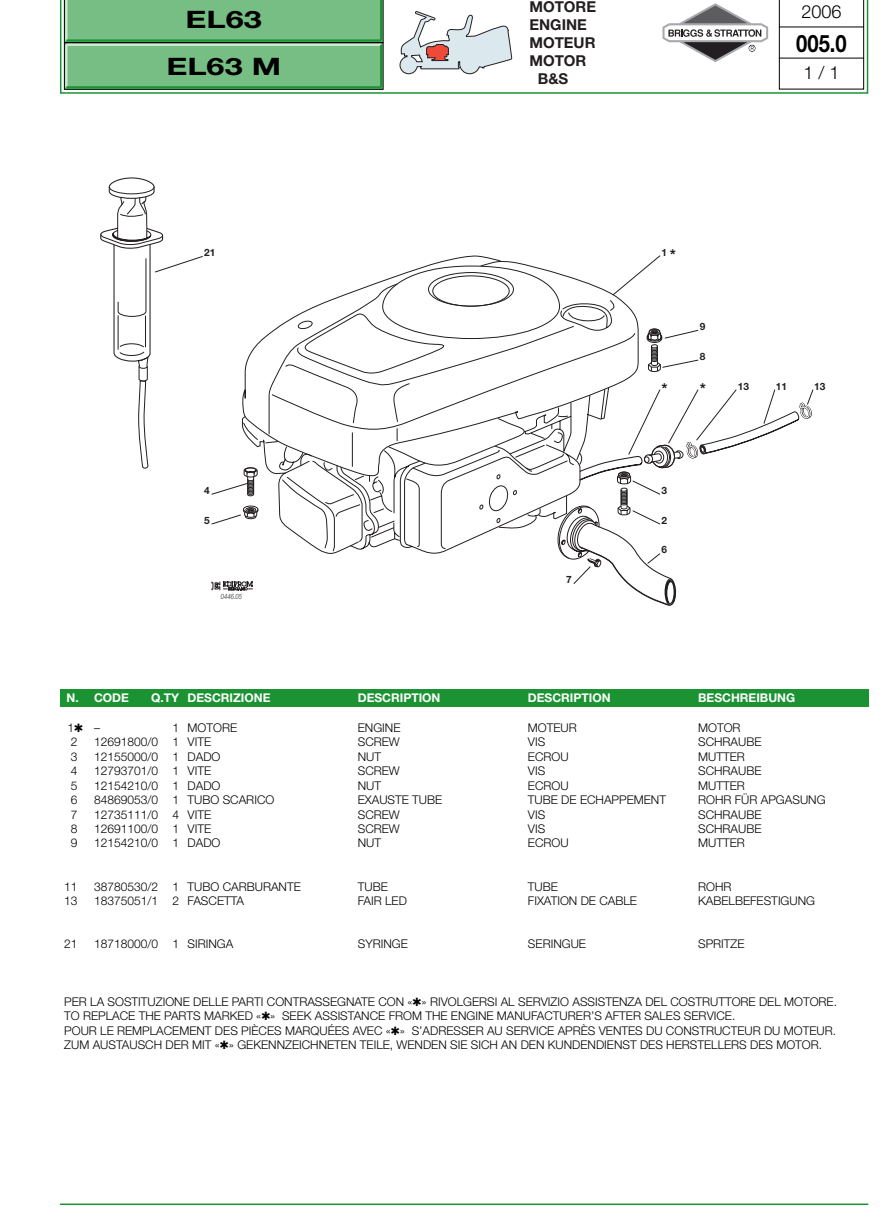
<style>
.page{position:relative;width:893px;height:1230px;background:#fff}
.page>*{position:absolute;margin:0;border:0;box-sizing:border-box;transform-origin:0 0}
.t1{font:700 24px/46.8px "Helvetica Neue";color:#000;text-align:center;scale:1.35 1}
.t2{font:700 24px "Helvetica Neue";color:#000;scale:.84 1}
.t3{font:300 18px "Helvetica Neue";color:#000}
.t4{font:700 15.15px "Helvetica Neue";color:#231f20}
.t5{font:700 15px "Helvetica Neue";color:#231f20}
.t6{font:300 12px/14.4px "Helvetica Neue";color:#000}
.t7{font:700 12px "Helvetica Neue";color:#fff}
.t8{font:700 10.05px "Helvetica Neue";color:#231f20}
.t9{font:italic 300 7.35px "Helvetica Neue";color:#231f20;scale:.8 1}
.s1{font-size:15.15px}
</style>
<div class="page">
<svg style="left:60px;top:0;width:808px;height:94px"></svg>
<svg style="left:399px;top:11px;width:113px;height:63px"></svg>
<hr style="left:60px;top:1203px;width:808px;height:1px;background:#1b9332">
<div style="left:60px;top:689px;width:808px;height:17px;background:#1b9332"></div>
<svg style="left:100px;top:177px;width:103px;height:292px"></svg>
<svg style="left:211px;top:255px;width:602px;height:351px"></svg>
<svg style="left:779px;top:0;width:85px;height:89px"></svg>
<hr style="left:779px;top:27px;width:85px;height:1px;background:#000">
<hr style="left:779px;top:58px;width:85px;height:1px;background:#000">
<div style="left:64px;top:0;width:319px;height:43px;background:#76be84"></div>
<hr style="left:66px;top:0;width:315px;height:1px;background:#d1ead6">
<hr style="left:65px;top:0;width:2px;height:41px;background:#d1ead6">
<hr style="left:380px;top:0;width:2px;height:41px;background:#1b9332">
<hr style="left:66px;top:39px;width:315px;height:3px;background:#1b9332">
<div style="left:64px;top:43px;width:319px;height:46px;background:#76be84"></div>
<hr style="left:66px;top:44px;width:315px;height:2px;background:#d1ead6">
<hr style="left:65px;top:45px;width:2px;height:42px;background:#d1ead6">
<hr style="left:380px;top:45px;width:2px;height:42px;background:#1b9332">
<hr style="left:66px;top:86px;width:315px;height:2px;background:#1b9332">
<svg style="left:662px;top:3px;width:106px;height:59px"></svg>
<h1 class="t1" style="left:166px;top:-2px;width:86px">EL63<br>EL63 M</h1>
<p class="t5" style="left:529px;top:1px;width:68px">MOTORE</p>
<p class="t5" style="left:529px;top:19px;width:59px">ENGINE</p>
<p class="t5" style="left:529px;top:37px;width:68px">MOTEUR</p>
<p class="t5" style="left:529px;top:55px;width:58px">MOTOR</p>
<p class="t5" style="left:537px;top:73px;width:32px">B&amp;S</p>
<h2 class="t3" style="left:801px;top:5px;width:42px">2006</h2>
<h1 class="t2" style="left:796px;top:34px;width:62px">005.0</h1>
<h2 class="t3" style="left:803px;top:66px;width:38px">1 / 1</h2>
<p class="t8" style="left:204px;top:249px;width:13px">21</p>
<p class="t8" style="left:661px;top:249px;width:16px">1 <span class="s1">*</span></p>
<p class="t8" style="left:699px;top:323px;width:7px">9</p>
<p class="t8" style="left:699px;top:352px;width:7px">8</p>
<p class="t4" style="left:661px;top:383px;width:8px">*</p>
<p class="t8" style="left:699px;top:382px;width:51px"><span class="s1">*</span> 13</p>
<p class="t8" style="left:776px;top:382px;width:13px">11</p>
<p class="t8" style="left:814px;top:382px;width:13px">13</p>
<p class="t8" style="left:204px;top:486px;width:7px">4</p>
<p class="t8" style="left:204px;top:516px;width:7px">5</p>
<p class="t8" style="left:661px;top:486px;width:7px">3</p>
<p class="t8" style="left:661px;top:516px;width:7px">2</p>
<p class="t8" style="left:661px;top:546px;width:7px">6</p>
<p class="t8" style="left:566px;top:576px;width:7px">7</p>
<p class="t9" style="left:221px;top:593px;width:28px">0446.05</p>
<p class="t7" style="left:67px;top:693px;width:64px">N. CODE</p>
<p class="t7" style="left:151px;top:693px;width:121px">Q.TY DESCRIZIONE</p>
<p class="t7" style="left:358px;top:693px;width:84px">DESCRIPTION</p>
<p class="t7" style="left:528px;top:693px;width:84px">DESCRIPTION</p>
<p class="t7" style="left:698px;top:693px;width:99px">BESCHREIBUNG</p>
<p class="t6" style="left:68px;top:721px;width:34px">1✱ –</p>
<p class="t6" style="left:172px;top:721px;width:66px">1 MOTORE</p>
<p class="t6" style="left:358px;top:721px;width:44px">ENGINE</p>
<p class="t6" style="left:528px;top:721px;width:50px">MOTEUR</p>
<p class="t6" style="left:698px;top:721px;width:44px">MOTOR</p>
<p class="t6" style="left:71px;top:736px;width:8px">2</p>
<p class="t6" style="left:94px;top:736px;width:119px">12691800/0 1 VITE</p>
<p class="t6" style="left:358px;top:736px;width:44px">SCREW</p>
<p class="t6" style="left:528px;top:736px;width:19px">VIS</p>
<p class="t6" style="left:698px;top:736px;width:65px">SCHRAUBE</p>
<p class="t6" style="left:71px;top:750px;width:8px">3</p>
<p class="t6" style="left:94px;top:750px;width:128px">12155000/0 1 DADO</p>
<p class="t6" style="left:358px;top:750px;width:25px">NUT</p>
<p class="t6" style="left:528px;top:750px;width:42px">ECROU</p>
<p class="t6" style="left:698px;top:750px;width:48px">MUTTER</p>
<p class="t6" style="left:71px;top:764px;width:8px">4</p>
<p class="t6" style="left:94px;top:764px;width:119px">12793701/0 1 VITE</p>
<p class="t6" style="left:358px;top:764px;width:44px">SCREW</p>
<p class="t6" style="left:528px;top:764px;width:19px">VIS</p>
<p class="t6" style="left:698px;top:764px;width:65px">SCHRAUBE</p>
<p class="t6" style="left:71px;top:779px;width:8px">5</p>
<p class="t6" style="left:94px;top:779px;width:128px">12154210/0 1 DADO</p>
<p class="t6" style="left:358px;top:779px;width:25px">NUT</p>
<p class="t6" style="left:528px;top:779px;width:42px">ECROU</p>
<p class="t6" style="left:698px;top:779px;width:48px">MUTTER</p>
<p class="t6" style="left:71px;top:793px;width:8px">6</p>
<p class="t6" style="left:94px;top:793px;width:182px">84869053/0 1 TUBO SCARICO</p>
<p class="t6" style="left:358px;top:793px;width:86px">EXAUSTE TUBE</p>
<p class="t6" style="left:528px;top:793px;width:140px">TUBE DE ECHAPPEMENT</p>
<p class="t6" style="left:698px;top:793px;width:129px">ROHR FÜR APGASUNG</p>
<p class="t6" style="left:71px;top:808px;width:8px">7</p>
<p class="t6" style="left:94px;top:808px;width:119px">12735111/0 4 VITE</p>
<p class="t6" style="left:358px;top:808px;width:44px">SCREW</p>
<p class="t6" style="left:528px;top:808px;width:19px">VIS</p>
<p class="t6" style="left:698px;top:808px;width:65px">SCHRAUBE</p>
<p class="t6" style="left:71px;top:822px;width:8px">8</p>
<p class="t6" style="left:94px;top:822px;width:119px">12691100/0 1 VITE</p>
<p class="t6" style="left:358px;top:822px;width:44px">SCREW</p>
<p class="t6" style="left:528px;top:822px;width:19px">VIS</p>
<p class="t6" style="left:698px;top:822px;width:65px">SCHRAUBE</p>
<p class="t6" style="left:71px;top:836px;width:8px">9</p>
<p class="t6" style="left:94px;top:836px;width:128px">12154210/0 1 DADO</p>
<p class="t6" style="left:358px;top:836px;width:25px">NUT</p>
<p class="t6" style="left:528px;top:836px;width:42px">ECROU</p>
<p class="t6" style="left:698px;top:836px;width:48px">MUTTER</p>
<p class="t6" style="left:64px;top:880px;width:15px">11</p>
<p class="t6" style="left:94px;top:880px;width:208px">38780530/2 1 TUBO CARBURANTE</p>
<p class="t6" style="left:358px;top:880px;width:32px">TUBE</p>
<p class="t6" style="left:528px;top:880px;width:32px">TUBE</p>
<p class="t6" style="left:698px;top:880px;width:35px">ROHR</p>
<p class="t6" style="left:64px;top:894px;width:15px">13</p>
<p class="t6" style="left:94px;top:894px;width:152px">18375051/1 2 FASCETTA</p>
<p class="t6" style="left:358px;top:894px;width:51px">FAIR LED</p>
<p class="t6" style="left:528px;top:894px;width:110px">FIXATION DE CABLE</p>
<p class="t6" style="left:698px;top:894px;width:118px">KABELBEFESTIGUNG</p>
<p class="t6" style="left:64px;top:937px;width:15px">21</p>
<p class="t6" style="left:94px;top:937px;width:141px">18718000/0 1 SIRINGA</p>
<p class="t6" style="left:358px;top:937px;width:52px">SYRINGE</p>
<p class="t6" style="left:528px;top:937px;width:60px">SERINGUE</p>
<p class="t6" style="left:698px;top:937px;width:48px">SPRITZE</p>
<p class="t6" style="left:64px;top:995px;width:774px">PER LA SOSTITUZIONE DELLE PARTI CONTRASSEGNATE CON «✱» RIVOLGERSI AL SERVIZIO ASSISTENZA DEL COSTRUTTORE DEL MOTORE.<br>TO REPLACE THE PARTS MARKED «✱» SEEK ASSISTANCE FROM THE ENGINE MANUFACTURER’S AFTER SALES SERVICE.<br>POUR LE REMPLACEMENT DES PIÈCES MARQUÉES AVEC «✱» S’ADRESSER AU SERVICE APRÈS VENTES DU CONSTRUCTEUR DU MOTEUR.<br>ZUM AUSTAUSCH DER MIT «✱» GEKENNZEICHNETEN TEILE, WENDEN SIE SICH AN DEN KUNDENDIENST DES HERSTELLERS DES MOTOR.</p>
</div>
